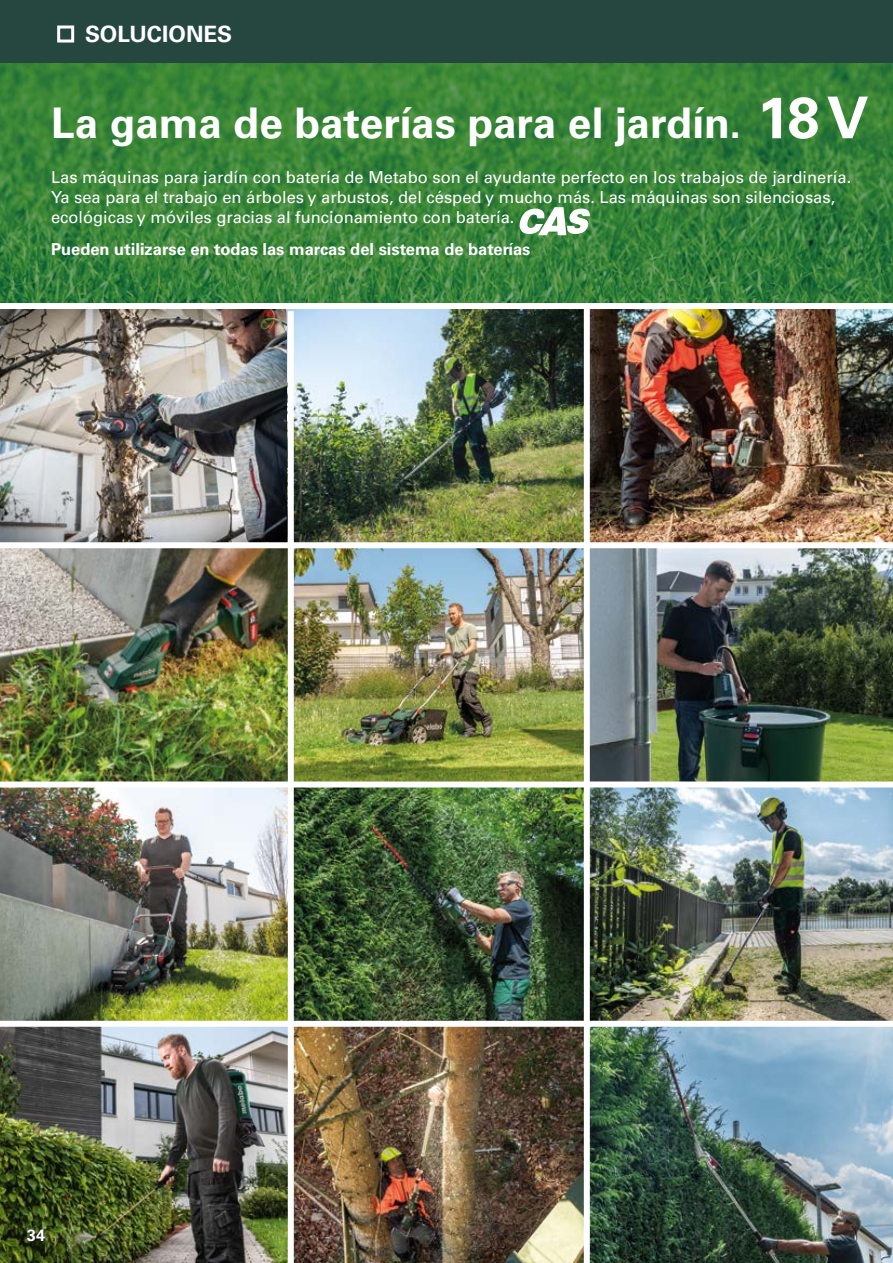
<style>
.page{position:relative;width:893px;height:1263px;background:#fff}
.page>*{position:absolute;margin:0;border:0;box-sizing:border-box;transform-origin:0 0}
.t1{font:700 42.3px "Univers LT Pro 65";color:#fff}
.t2{font:700 22.5px "Univers LT Pro 65";color:#fff}
.t3{font:16.5px/19.8px "Univers LT Pro 55 Roman";color:#fff}
.t4{font:700 16.5px "Univers LT Pro 65";color:#fff}
</style>
<div class="page">
<div style="left:0;top:0;width:893px;height:64px;background:#25473f"></div>
<div style="left:57px;top:26px;width:17px;height:17px;border:3px solid #fff"></div>
<img style="left:0;top:64px;width:893px;height:239px">
<img style="left:0;top:309px;width:288px;height:233px">
<img style="left:0;top:548px;width:288px;height:233px">
<img style="left:0;top:787px;width:288px;height:234px">
<img style="left:0;top:1027px;width:288px;height:236px">
<img style="left:294px;top:548px;width:599px;height:233px">
<img style="left:294px;top:787px;width:599px;height:234px">
<img style="left:294px;top:1027px;width:599px;height:236px">
<svg style="left:763px;top:97px;width:105px;height:42px"></svg>
<img style="left:288px;top:309px;width:605px;height:233px">
<div style="left:288px;top:311px;width:6px;height:952px;background:#fff"></div>
<div style="left:584px;top:306px;width:6px;height:957px;background:#fff"></div>
<svg style="left:520px;top:207px;width:70px;height:28px"></svg>
<h2 class="t2" style="left:85px;top:21px;width:149px">SOLUCIONES</h2>
<h1 class="t1" style="left:51px;top:98px;width:692px">La gama de baterías para el jardín.</h1>
<p class="t3" style="left:51px;top:167px;width:802px">Las máquinas para jardín con batería de Metabo son el ayudante perfecto en los trabajos de jardinería.<br>Ya sea para el trabajo en árboles y arbustos, del césped y mucho más. Las máquinas son silenciosas, ecológicas y móviles gracias al funcionamiento con batería.</p>
<p class="t4" style="left:51px;top:240px;width:481px">Pueden utilizarse en todas las marcas del sistema de baterías</p>
<p class="t4" style="left:27px;top:1225px;width:20px">34</p>
</div>
